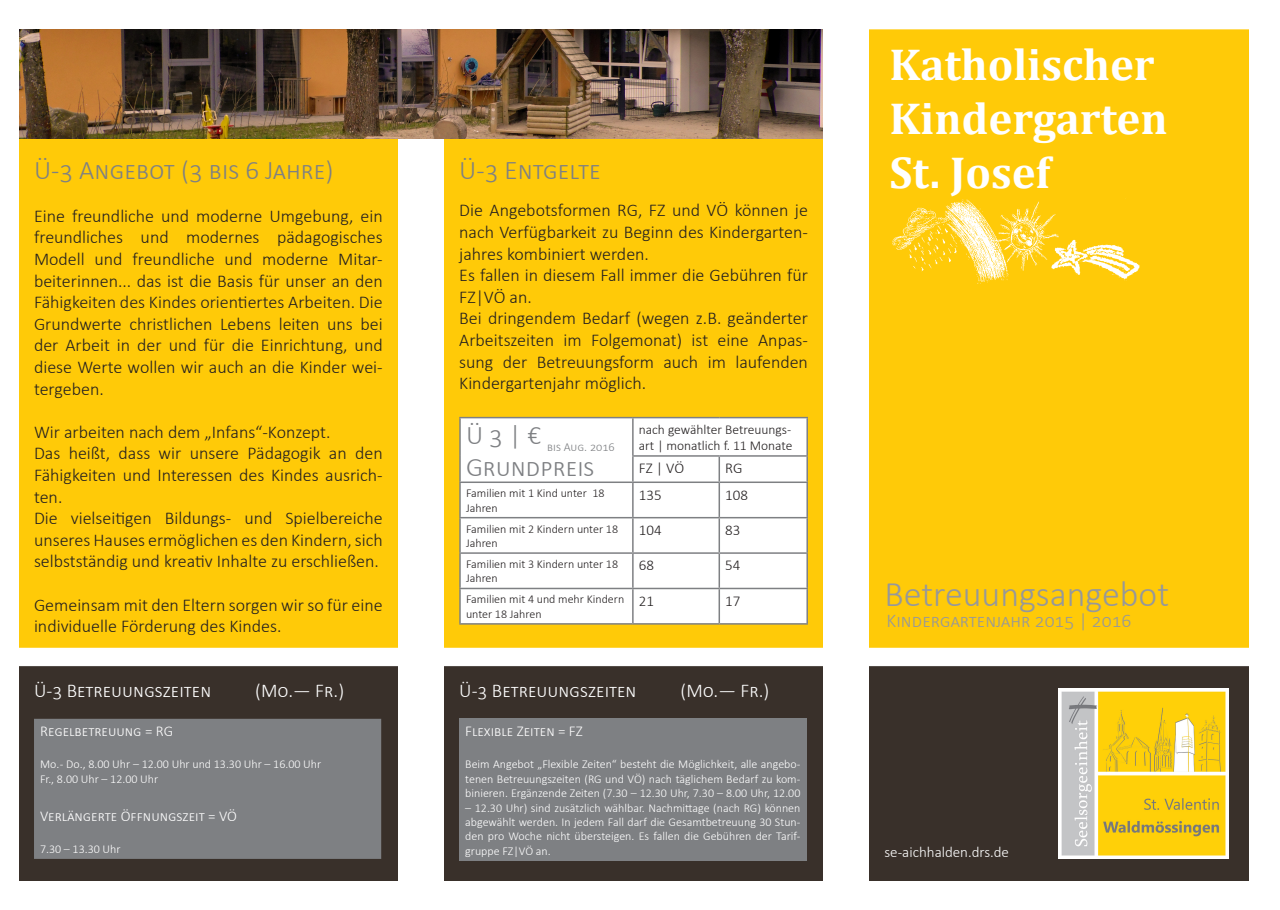
<style>
.page{position:relative;width:1280px;height:910px;background:#fff}
.page>*{position:absolute;margin:0;border:0;box-sizing:border-box;transform-origin:0 0}
.t1{font:700 45px/54px "Cambria";color:#fff}
.t2{font:300 36px "Calibri";color:#96989b}
.t3{font:300 27px "Calibri";color:#7e8083}
.t4{font:300 19.5px "Calibri";color:#fff}
.t5{font:300 19.5px "Calibri";color:#96989b}
.t6{font:300 18px/21.6px "Calibri";color:#231f20}
.t7{font:300 15px "Calibri";color:#fff}
.t8{font:300 15px "Calibri";color:#231f20}
.t9{font:300 13.5px/16.2px "Calibri";color:#231f20}
.t10{font:300 12.3px "Calibri";color:#7e8083}
.t11{font:300 12px/14.4px "Calibri";color:#fff;text-align:justify}
.t12{font:300 12px/14.4px "Calibri";color:#231f20}
</style>
<div class="page">
<img style="left:19px;top:138px;width:379px;height:742px">
<img style="left:444px;top:138px;width:379px;height:742px">
<img style="left:870px;top:30px;width:378px;height:850px">
<img style="left:889px;top:198px;width:254px;height:86px">
<img style="left:1058px;top:689px;width:170px;height:170px">
<svg style="left:461px;top:418px;width:345px;height:205px"></svg>
<hr style="left:459px;top:417px;width:174px;height:1px;background:#7e8083">
<hr style="left:459px;top:418px;width:2px;height:38px;background:#7e8083">
<hr style="left:633px;top:417px;width:86px;height:1px;background:#7e8083">
<hr style="left:632px;top:418px;width:2px;height:37px;background:#7e8083">
<hr style="left:719px;top:417px;width:89px;height:1px;background:#7e8083">
<hr style="left:806px;top:418px;width:2px;height:37px;background:#7e8083">
<hr style="left:459px;top:456px;width:2px;height:25px;background:#7e8083">
<hr style="left:632px;top:455px;width:87px;height:2px;background:#7e8083">
<hr style="left:632px;top:457px;width:2px;height:24px;background:#7e8083">
<hr style="left:719px;top:455px;width:89px;height:2px;background:#7e8083">
<hr style="left:718px;top:457px;width:2px;height:24px;background:#7e8083">
<hr style="left:806px;top:457px;width:2px;height:24px;background:#7e8083">
<hr style="left:459px;top:481px;width:174px;height:2px;background:#7e8083">
<hr style="left:459px;top:483px;width:2px;height:34px;background:#7e8083">
<hr style="left:633px;top:481px;width:86px;height:2px;background:#7e8083">
<hr style="left:632px;top:483px;width:2px;height:34px;background:#7e8083">
<hr style="left:719px;top:481px;width:89px;height:2px;background:#7e8083">
<hr style="left:718px;top:483px;width:2px;height:34px;background:#7e8083">
<hr style="left:806px;top:483px;width:2px;height:34px;background:#7e8083">
<hr style="left:459px;top:517px;width:174px;height:1px;background:#7e8083">
<hr style="left:459px;top:518px;width:2px;height:34px;background:#7e8083">
<hr style="left:633px;top:517px;width:86px;height:1px;background:#7e8083">
<hr style="left:632px;top:518px;width:2px;height:34px;background:#7e8083">
<hr style="left:719px;top:517px;width:89px;height:1px;background:#7e8083">
<hr style="left:718px;top:518px;width:2px;height:34px;background:#7e8083">
<hr style="left:806px;top:518px;width:2px;height:34px;background:#7e8083">
<hr style="left:459px;top:552px;width:174px;height:2px;background:#7e8083">
<hr style="left:459px;top:554px;width:2px;height:34px;background:#7e8083">
<hr style="left:633px;top:552px;width:86px;height:2px;background:#7e8083">
<hr style="left:632px;top:554px;width:2px;height:34px;background:#7e8083">
<hr style="left:719px;top:552px;width:89px;height:2px;background:#7e8083">
<hr style="left:718px;top:554px;width:2px;height:34px;background:#7e8083">
<hr style="left:806px;top:554px;width:2px;height:34px;background:#7e8083">
<hr style="left:459px;top:588px;width:174px;height:1px;background:#7e8083">
<hr style="left:459px;top:589px;width:2px;height:34px;background:#7e8083">
<hr style="left:633px;top:588px;width:86px;height:1px;background:#7e8083">
<hr style="left:632px;top:589px;width:2px;height:34px;background:#7e8083">
<hr style="left:719px;top:588px;width:89px;height:1px;background:#7e8083">
<hr style="left:718px;top:589px;width:2px;height:34px;background:#7e8083">
<hr style="left:806px;top:589px;width:2px;height:34px;background:#7e8083">
<hr style="left:459px;top:623px;width:174px;height:2px;background:#7e8083">
<hr style="left:633px;top:623px;width:86px;height:2px;background:#7e8083">
<hr style="left:719px;top:623px;width:89px;height:2px;background:#7e8083">
<div style="left:459px;top:719px;width:347px;height:142px;background:#7e8083"></div>
<img style="left:19px;top:30px;width:804px;height:108px">
<div style="left:34px;top:719px;width:347px;height:140px;background:#7e8083"></div>
<h3 class="t3" style="left:34px;top:153px;width:301px">Ü-3 Angebot (3 bis 6 Jahre)</h3>
<p class="t6" style="left:34px;top:205px;width:350px;text-align:justify">Eine freundliche und moderne Umgebung, ein freundliches und modernes pädagogisches Modell und freundliche und moderne Mitar&shy;beiterinnen... das ist die Basis für unser an den Fähigkeiten des Kindes orientiertes Arbeiten. Die Grundwerte christlichen Lebens leiten uns bei der Arbeit in der und für die Einrichtung, und diese Werte wollen wir auch an die Kinder wei&shy;tergeben.</p>
<p class="t6" style="left:34px;top:421px;width:350px">Wir arbeiten nach dem „Infans“-Konzept.<br>Das heißt, dass wir unsere Pädagogik an den Fähigkeiten und Interessen des Kindes ausrich&shy;ten.<br>Die vielseitigen Bildungs- und Spielbereiche unseres Hauses ermöglichen es den Kindern, sich selbstständig und kreativ Inhalte zu erschließen.</p>
<p class="t6" style="left:34px;top:594px;width:350px">Gemeinsam mit den Eltern sorgen wir so für eine individuelle Förderung des Kindes.</p>
<p class="t4" style="left:34px;top:678px;width:179px">Ü-3 Betreuungszeiten</p>
<p class="t4" style="left:255px;top:678px;width:90px">(Mo.— Fr.)</p>
<p class="t7" style="left:40px;top:722px;width:135px">Regelbetreuung = RG</p>
<p class="t11" style="left:40px;top:757px;width:283px">Mo. - Do., 8.00 Uhr – 12.00 Uhr und 13.30 Uhr – 16.00 Uhr<br>Fr., 8.00 Uhr – 12.00 Uhr</p>
<p class="t7" style="left:40px;top:806px;width:199px">Verlängerte Öffnungszeit = VÖ</p>
<p class="t11" style="left:40px;top:842px;width:82px">7.30 – 13.30 Uhr</p>
<h3 class="t3" style="left:459px;top:153px;width:143px">Ü-3 Entgelte</h3>
<p class="t6" style="left:459px;top:199px;width:350px">Die Angebotsformen RG, FZ und VÖ können je nach Verfügbarkeit zu Beginn des Kindergarten&shy;jahres kombiniert werden.<br>Es fallen in diesem Fall immer die Gebühren für FZ|VÖ an.<br>Bei dringendem Bedarf (wegen z.B. geänderter Arbeitszeiten im Folgemonat) ist eine Anpas&shy;sung der Betreuungsform auch im laufenden Kindergartenjahr möglich.</p>
<p class="t10" style="left:466px;top:439px;width:150px"><sup>Ü</sup> <sup>3</sup> <sup>|</sup> <sup>€</sup> bis Aug. 2016</p>
<h3 class="t3" style="left:466px;top:451px;width:130px">Grundpreis</h3>
<p class="t9" style="left:639px;top:421px;width:155px">nach gewählter Betreuungs&shy;art | monatlich f. 11 Monate</p>
<p class="t8" style="left:639px;top:459px;width:47px">FZ | VÖ</p>
<p class="t8" style="left:725px;top:459px;width:19px">RG</p>
<p class="t12" style="left:466px;top:486px;width:140px">Familien mit 1 Kind unter 18<br>Jahren</p>
<p class="t8" style="left:639px;top:485px;width:24px">135</p>
<p class="t8" style="left:725px;top:485px;width:24px">108</p>
<p class="t12" style="left:466px;top:521px;width:154px">Familien mit 2 Kindern unter 18<br>Jahren</p>
<p class="t8" style="left:639px;top:521px;width:24px">104</p>
<p class="t8" style="left:725px;top:521px;width:17px">83</p>
<p class="t12" style="left:466px;top:557px;width:154px">Familien mit 3 Kindern unter 18<br>Jahren</p>
<p class="t8" style="left:639px;top:556px;width:17px">68</p>
<p class="t8" style="left:725px;top:556px;width:17px">54</p>
<p class="t12" style="left:466px;top:592px;width:160px">Familien mit 4 und mehr Kindern unter 18 Jahren</p>
<p class="t8" style="left:639px;top:591px;width:17px">21</p>
<p class="t8" style="left:725px;top:591px;width:17px">17</p>
<p class="t4" style="left:459px;top:678px;width:179px">Ü-3 Betreuungszeiten</p>
<p class="t4" style="left:680px;top:678px;width:90px">(Mo.— Fr.)</p>
<p class="t7" style="left:465px;top:722px;width:119px">Flexible Zeiten = FZ</p>
<p class="t11" style="left:465px;top:757px;width:337px">Beim Angebot „Flexible Zeiten“ besteht die Möglichkeit, alle angebo&shy;tenen Betreuungszeiten (RG und VÖ) nach täglichem Bedarf zu kom&shy;binieren. Ergänzende Zeiten (7.30 – 12.30 Uhr, 7.30 – 8.00 Uhr, 12.00</p>
<p class="t11" style="left:465px;top:800px;width:337px">– 12.30 Uhr) sind zusätzlich wählbar. Nachmittage (nach RG) können abgewählt werden. In jedem Fall darf die Gesamtbetreuung 30 Stun&shy;den pro Woche nicht übersteigen. Es fallen die Gebühren der Tarif&shy;gruppe FZ|VÖ an.</p>
<h1 class="t1" style="left:889px;top:36px;width:279px">Katholischer<br>Kindergarten<br>St. Josef</h1>
<h2 class="t2" style="left:884px;top:572px;width:286px">Betreuungsangebot</h2>
<p class="t5" style="left:887px;top:609px;width:246px">Kindergartenjahr 2015 | 2016</p>
<p class="t7" style="left:884px;top:843px;width:126px">se-aichhalden.drs.de</p>
</div>
